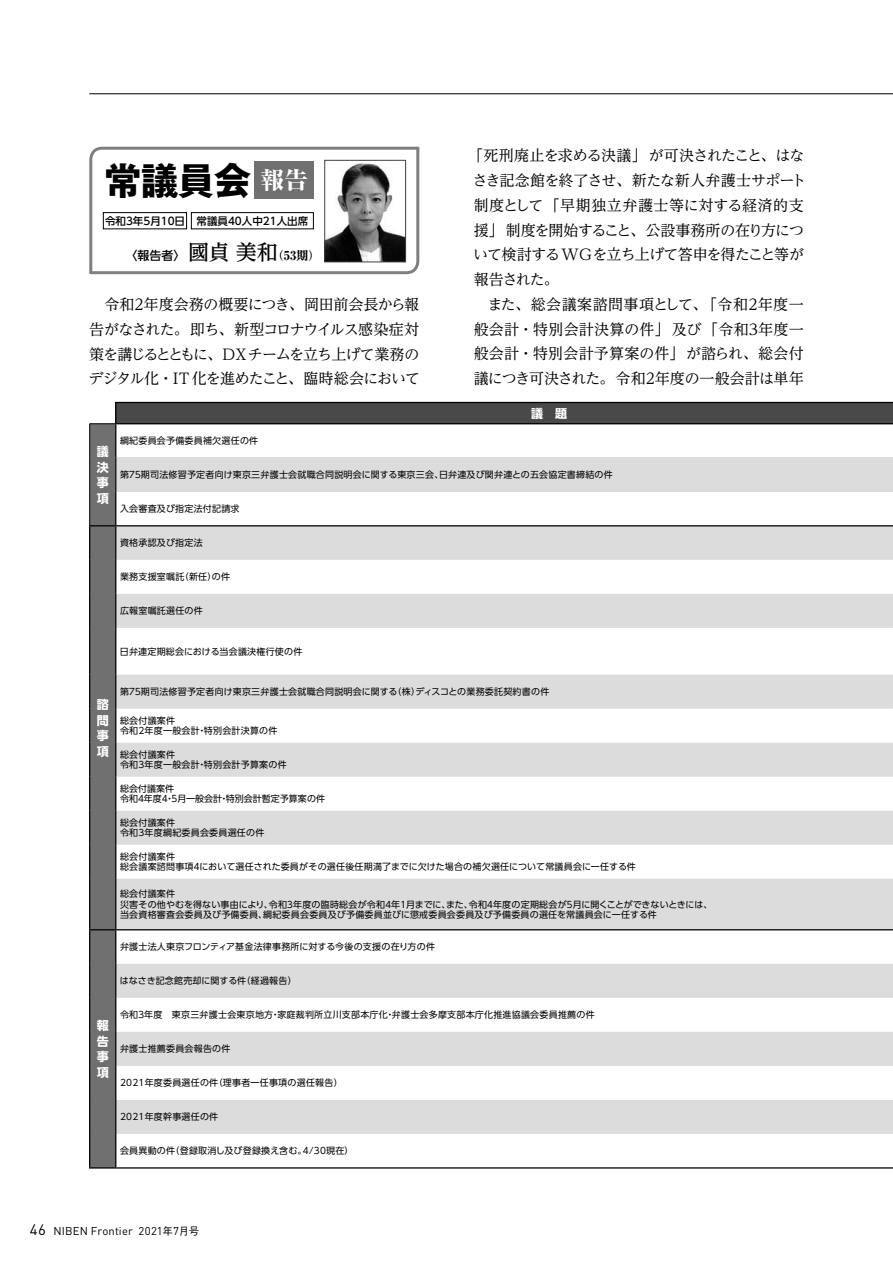
<style>
.page{position:relative;width:893px;height:1263px;background:#fff}
.page>*{position:absolute;margin:0;border:0;box-sizing:border-box;transform-origin:0 0}
.t1{font:700 37.5px "Gothic MB101 Pr 6 N";color:#000}
.t2{font:15px/24.8px "UD Reimin Pr 6 N";letter-spacing:-.015em;color:#000;text-align:justify}
.t3{font:700 12px/15.6px "UD Shin Go Pro";color:#fff;text-align:justify}
.t4{font:500 12px "UD Shin Go Pro";color:#000}
.t5{font:11.25px "DIN";letter-spacing:.015em;color:#000}
.t6{font:500 10.5px "UD Shin Go Pro";color:#000}
.t7{font:9px/10.5px "UD Shin Go Pro";letter-spacing:.025em;color:#000}
.t8{font:9px/10.5px "UD Shin Go Pro";color:#000}
.s1{font-family:"Ryumin Pr 6";font-weight:800;font-size:24px;color:#fff}
.s2{font-family:"UD Reimin Pr 6 N";font-size:21px}
.s3{font-family:"Ryumin Pr 6";font-weight:800}
.s4{font-family:"Ryumin Std Heavy KO";font-weight:400;font-size:12.3px}
.s5{font-size:15px}
.s6{font-family:"Gothic BBB Pro";font-weight:500;font-size:10.5px}
</style>
<div class="page">
<div style="left:116px;top:402px;width:777px;height:22px;background:#494949"></div>
<div style="left:116px;top:458px;width:777px;height:34px;background:#dcdcdc"></div>
<svg style="left:116px;top:526px;width:777px;height:608px;fill:#dcdcdc"></svg>
<hr style="left:115px;top:402px;width:778px;height:1px;background:#000">
<hr style="left:115px;top:423px;width:778px;height:1px;background:#000">
<hr style="left:116px;top:525px;width:777px;height:1px;background:#000">
<svg style="left:89px;top:403px;width:27px;height:765px;background:#6b6b6b"></svg>
<hr style="left:116px;top:929px;width:777px;height:1px;background:#000">
<hr style="left:116px;top:1167px;width:777px;height:1px;background:#000">
<svg style="left:89px;top:146px;width:331px;height:129px"></svg>
<hr style="left:89px;top:94px;width:804px;height:1px;background:#000">
<h1 class="t1" style="left:104px;top:149px;width:205px">常議員会<span class="s1">報告</span></h1>
<p class="t6" style="left:105px;top:212px;width:81px">令和3年5月10日</p>
<h3 class="t4" style="left:126px;top:246px;width:196px">〈報告者〉 <span class="s2">國貞 美和</span><span class="s3">（</span><span class="s4">53</span><span class="s3">期）</span></h3>
<p class="t6" style="left:196px;top:212px;width:113px">常議員40人中21人出席</p>
<h2 class="t2" style="left:89px;top:292px;width:333px">　令和2年度会務の概要につき、岡田前会長から報告がなされた。即ち、新型コロナウイルス感染症対策を講じるとともに、DXチームを立ち上げて業務のデジタル化・IT 化を進めたこと、臨時総会において</h2>
<p class="t2" style="left:468px;top:143px;width:340px;text-align:left">「死刑廃止を求める決議」が可決されたこと、はなさき記念館を終了させ、新たな新人弁護士サポート制度として「早期独立弁護士等に対する経済的支援」制度を開始すること、公設事務所の在り方について検討するWGを立ち上げて答申を得たこと等が報告された。<br>　また、総会議案諮問事項として、「令和2年度一般会計・特別会計決算の件」及び「令和3年度一般会計・特別会計予算案の件」が諮られ、総会付議につき可決された。令和2年度の一般会計は単年</p>
<h3 class="t3" style="left:531px;top:405px;width:37px">議　題</h3>
<h3 class="t3" style="left:97px;top:443px;width:13px">議決事項</h3>
<h3 class="t3" style="left:97px;top:696px;width:13px">諮問事項</h3>
<h3 class="t3" style="left:97px;top:1017px;width:13px">報告事項</h3>
<p class="t7" style="left:120px;top:435px;width:140px">綱紀委員会予備委員補欠選任の件</p>
<p class="t7" style="left:120px;top:469px;width:494px">第７５期司法修習予定者向け東京三弁護士会就職合同説明会に関する東京三会、日弁連及び関弁連との五会協定書締結の件</p>
<p class="t7" style="left:120px;top:503px;width:121px">入会審査及び指定法付記請求</p>
<p class="t7" style="left:120px;top:537px;width:84px">資格承認及び指定法</p>
<p class="t7" style="left:120px;top:571px;width:112px">業務支援室嘱託（新任）の件</p>
<p class="t7" style="left:120px;top:605px;width:84px">広報室嘱託選任の件</p>
<p class="t7" style="left:120px;top:646px;width:184px">日弁連定期総会における当会議決権行使の件</p>
<p class="t7" style="left:120px;top:686px;width:431px">第７５期司法修習予定者向け東京三弁護士会就職合同説明会に関する（株）ディスコとの業務委託契約書の件</p>
<p class="t7" style="left:120px;top:715px;width:159px">総会付議案件<br>令和2年度一般会計・特別会計決算の件</p>
<p class="t7" style="left:120px;top:749px;width:168px">総会付議案件<br>令和3年度一般会計・特別会計予算案の件</p>
<p class="t8" style="left:120px;top:783px;width:206px">総会付議案件<br>令和4年度4・5月一般会計・特別会計暫定予算案の件</p>
<p class="t7" style="left:120px;top:817px;width:146px">総会付議案件<br>令和3年度綱紀委員会委員選任の件</p>
<p class="t7" style="left:120px;top:851px;width:517px">総会付議案件<br>総会議案諮問事項４において選任された委員がその選任後任期満了までに欠けた場合の補欠選任について常議員会に一任する件</p>
<p class="t7" style="left:120px;top:888px;width:594px">総会付議案件<br>災害その他やむを得ない事由により、令和３年度の臨時総会が令和４年１月までに、また、令和４年度の定期総会が５月に開くことができないときには、当会資格審査会委員及び予備委員、綱紀委員会委員及び予備委員並びに懲戒委員会委員及び予備委員の選任を常議員会に一任する件</p>
<p class="t7" style="left:120px;top:941px;width:316px">弁護士法人東京フロンティア基金法律事務所に対する今後の支援の在り方の件</p>
<p class="t7" style="left:120px;top:975px;width:178px">はなさき記念館売却に関する件（経過報告）</p>
<p class="t7" style="left:120px;top:1009px;width:476px">令和３年度　東京三弁護士会東京地方・家庭裁判所立川支部本庁化・弁護士会多摩支部本庁化推進協議会委員推薦の件</p>
<p class="t7" style="left:120px;top:1043px;width:112px">弁護士推薦委員会報告の件</p>
<p class="t7" style="left:120px;top:1077px;width:224px">2021年度委員選任の件（理事者一任事項の選任報告）</p>
<p class="t7" style="left:120px;top:1111px;width:100px">2021年度幹事選任の件</p>
<p class="t7" style="left:120px;top:1145px;width:235px">会員異動の件（登録取消し及び登録換え含む。4/30現在）</p>
<p class="t5" style="left:30px;top:1224px;width:171px"><span class="s5">46</span> NIBEN Frontier 2021<span class="s6">年</span>7<span class="s6">月号</span></p>
</div>
